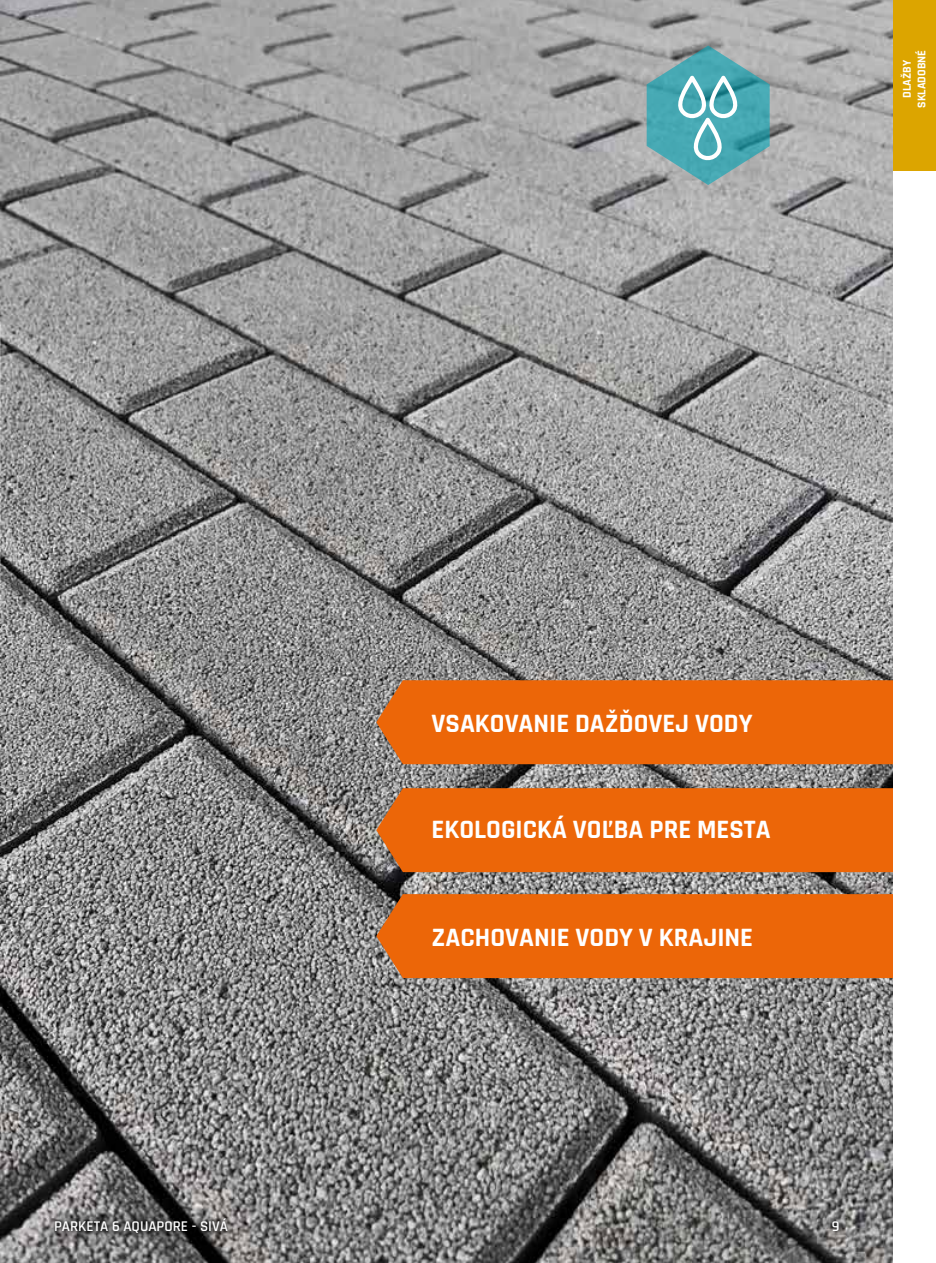
<style>
.page{position:relative;width:936px;height:1263px;background:#fff}
.page>*{position:absolute;margin:0;border:0;box-sizing:border-box;transform-origin:0 0}
.t1{font:700 26.85px "Rajdhani";color:#fff}
.t2{font:600 15px "Rajdhani";color:#fff}
.t3{font:700 12px/14.4px "Rajdhani";color:#fff;text-align:center}
</style>
<div class="page">
<img style="left:0;top:0;width:893px;height:1263px">
<img style="left:0;top:321px;width:1px;height:285px">
<div style="left:46px;top:1210px;width:191px;height:33px;background:#000;opacity:.75"></div>
<div style="left:376px;top:680px;width:517px;height:84px;background:#ec6608"></div>
<div style="left:376px;top:788px;width:517px;height:84px;background:#ec6608"></div>
<div style="left:376px;top:894px;width:517px;height:84px;background:#ec6608"></div>
<svg style="left:646px;top:45px;width:123px;height:140px;background:#6dacb3"></svg>
<div style="left:822px;top:1212px;width:26px;height:29px;background:#000;opacity:.75"></div>
<div style="left:893px;top:0;width:42px;height:171px;background:#dca500"></div>
<p class="t3" style="left:900px;top:108px;width:59px;rotate:-90deg">DLAŽBY<br>SKLADOBNÉ</p>
<p class="t2" style="left:54px;top:1218px;width:175px">PARKETA 6 AQUAPORE - SIVÁ</p>
<p class="t1" style="left:431px;top:707px;width:322px">VSAKOVANIE DAŽĎOVEJ VODY</p>
<p class="t1" style="left:431px;top:813px;width:340px">EKOLOGICKÁ VOĽBA PRE MESTA</p>
<p class="t1" style="left:431px;top:921px;width:323px">ZACHOVANIE VODY V KRAJINE</p>
<p class="t2" style="left:831px;top:1218px;width:9px">9</p>
</div>
